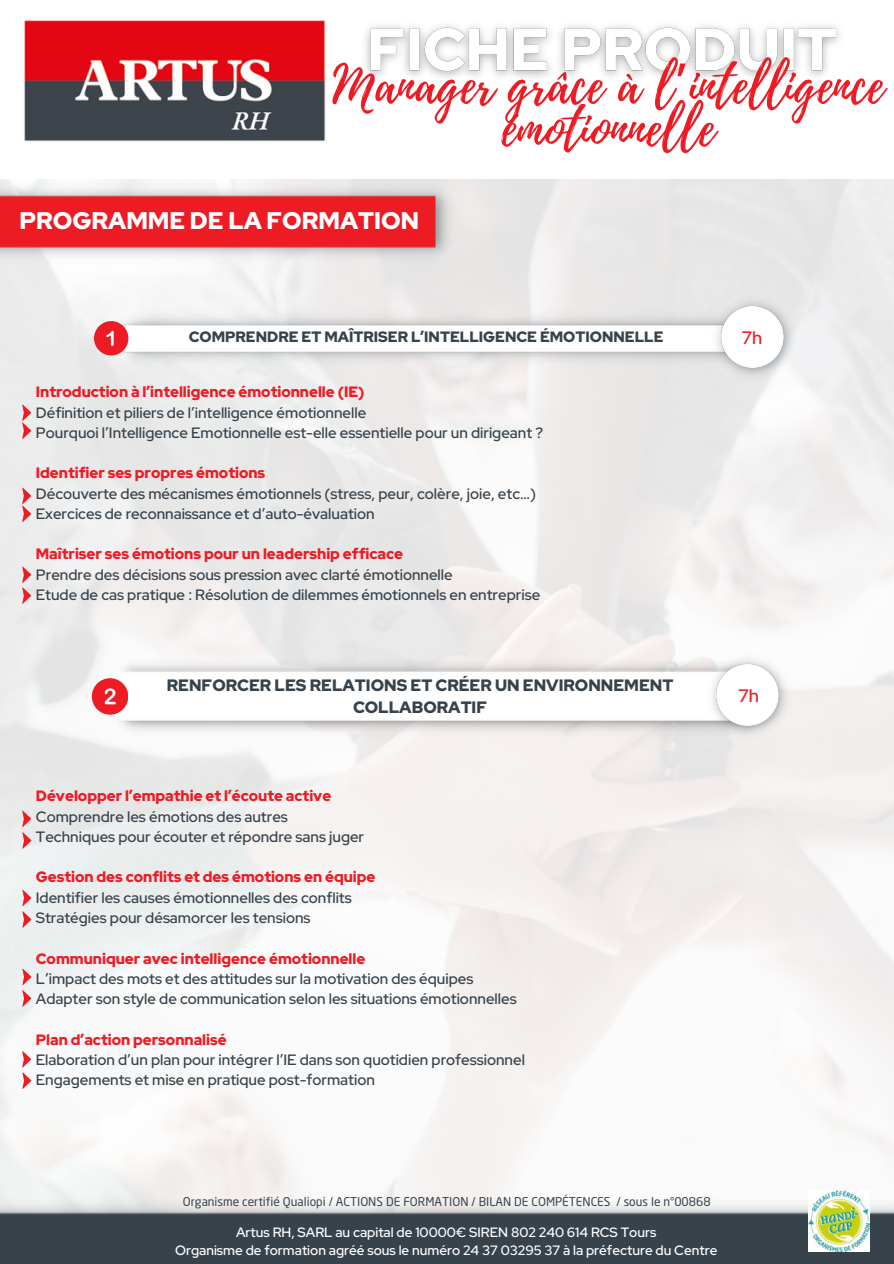
<style>
.page{position:relative;width:894px;height:1264px;background:#fff}
.page>*{position:absolute;margin:0;border:0;box-sizing:border-box;transform-origin:0 0}
.t1{font:51.6px/42.8px "Playlist Script";color:#ed1c24;text-align:center}
.t2{font:900 24px "Red Hat Display";color:#fff}
.t3{font:500 18px "Red Hat Display";color:#ed1c24}
.t4{font:900 16.5px/22.5px "Red Hat Display";color:#37424b;text-align:center}
.t5{font:500 15px "Red Hat Display";color:#37424b}
.t6{font:900 15px "Red Hat Display";color:#ed1c24}
.t7{font:900 15px "Red Hat Display";color:#37424b}
.t8{font:500 13.5px "Red Hat Display";color:#fff}
.t9{font:12px "Neo Sans Pro";color:#37424b}
.s1{font-family:"Noto Sans Gurmukhi"}
</style>
<div class="page">
<img style="left:0;top:179px;width:893px;height:1017px">
<img style="left:24px;top:20px;width:302px;height:122px">
<img style="left:0;top:1196px;width:893px;height:67px">
<img style="left:808px;top:1190px;width:61px;height:61px">
<img style="left:0;top:179px;width:454px;height:86px">
<img style="left:365px;top:25px;width:475px;height:53px">
<img style="left:115px;top:308px;width:594px;height:61px">
<div style="left:94px;top:321px;width:34px;height:34px;background:#ed1c24;border-radius:50%"></div>
<svg style="left:106px;top:331px;width:8px;height:15px"></svg>
<img style="left:709px;top:293px;width:89px;height:92px">
<svg style="left:22px;top:404px;width:9px;height:35px"></svg>
<svg style="left:22px;top:487px;width:9px;height:35px"></svg>
<svg style="left:22px;top:566px;width:9px;height:38px"></svg>
<svg style="left:22px;top:810px;width:9px;height:38px"></svg>
<svg style="left:22px;top:889px;width:9px;height:38px"></svg>
<svg style="left:22px;top:968px;width:9px;height:38px"></svg>
<svg style="left:22px;top:1051px;width:9px;height:37px"></svg>
<img style="left:112px;top:654px;width:592px;height:84px">
<div style="left:92px;top:678px;width:36px;height:36px;background:#ed1c24;border-radius:50%"></div>
<svg style="left:105px;top:688px;width:11px;height:16px"></svg>
<img style="left:704px;top:650px;width:89px;height:92px">
<p class="t1" style="left:332px;top:66px;width:552px">Manager grâce à l<span class="s1">’</span>intelligence émotionnelle</p>
<p class="t2" style="left:19px;top:205px;width:401px">PROGRAMME DE LA FORMATION</p>
<p class="t7" style="left:189px;top:326px;width:476px">COMPRENDRE ET MAÎTRISER L’INTELLIGENCE ÉMOTIONNELLE</p>
<p class="t6" style="left:36px;top:382px;width:330px">Introduction à l’intelligence émotionnelle (IE)</p>
<p class="t5" style="left:36px;top:402px;width:332px">Définition et piliers de l’intelligence émotionnelle</p>
<p class="t5" style="left:36px;top:422px;width:508px">Pourquoi l’Intelligence Emotionnelle est-elle essentielle pour un dirigeant ?</p>
<p class="t6" style="left:36px;top:463px;width:231px">Identifier ses propres émotions</p>
<p class="t5" style="left:36px;top:483px;width:501px">Découverte des mécanismes émotionnels (stress, peur, colère, joie, etc…)</p>
<p class="t5" style="left:36px;top:503px;width:340px">Exercices de reconnaissance et d’auto-évaluation</p>
<h5 class="t6" style="left:36px;top:544px;width:368px">Maîtriser ses émotions pour un leadership efficace</h5>
<p class="t5" style="left:36px;top:564px;width:418px">Prendre des décisions sous pression avec clarté émotionnelle</p>
<h6 class="t5" style="left:36px;top:584px;width:506px">Etude de cas pratique : Résolution de dilemmes émotionnels en entreprise</h6>
<p class="t4" style="left:167px;top:673px;width:508px">RENFORCER LES RELATIONS ET CRÉER UN ENVIRONNEMENT<br>COLLABORATIF</p>
<p class="t6" style="left:36px;top:786px;width:297px">Développer l’empathie et l’écoute active</p>
<p class="t5" style="left:36px;top:806px;width:253px">Comprendre les émotions des autres</p>
<p class="t5" style="left:36px;top:826px;width:330px">Techniques pour écouter et répondre sans juger</p>
<p class="t6" style="left:36px;top:867px;width:341px">Gestion des conflits et des émotions en équipe</p>
<p class="t5" style="left:36px;top:887px;width:317px">Identifier les causes émotionnelles des conflits</p>
<p class="t5" style="left:36px;top:907px;width:276px">Stratégies pour désamorcer les tensions</p>
<p class="t6" style="left:36px;top:948px;width:331px">Communiquer avec intelligence émotionnelle</p>
<p class="t5" style="left:36px;top:968px;width:439px">L’impact des mots et des attitudes sur la motivation des équipes</p>
<p class="t5" style="left:36px;top:988px;width:482px">Adapter son style de communication selon les situations émotionnelles</p>
<h5 class="t6" style="left:36px;top:1029px;width:192px">Plan d’action personnalisé</h5>
<p class="t5" style="left:36px;top:1049px;width:490px">Elaboration d’un plan pour intégrer l’IE dans son quotidien professionnel</p>
<h4 class="t5" style="left:36px;top:1069px;width:340px">Engagements et mise en pratique post-formation</h4>
<p class="t3" style="left:741px;top:325px;width:22px">7h</p>
<p class="t3" style="left:738px;top:683px;width:22px">7h</p>
<h3 class="t9" style="left:183px;top:1196px;width:529px">Organisme certifié Qualiopi / ACTIONS DE FORMATION / BILAN DE COMPÉTENCES / sous le n°00868</h3>
<p class="t8" style="left:236px;top:1222px;width:421px">Artus RH, SARL au capital de 10000€ SIREN 802 240 614 RCS Tours</p>
<h2 class="t8" style="left:175px;top:1240px;width:543px">Organisme de formation agréé sous le numéro 24 37 03295 37 à la préfecture du Centre</h2>
</div>
